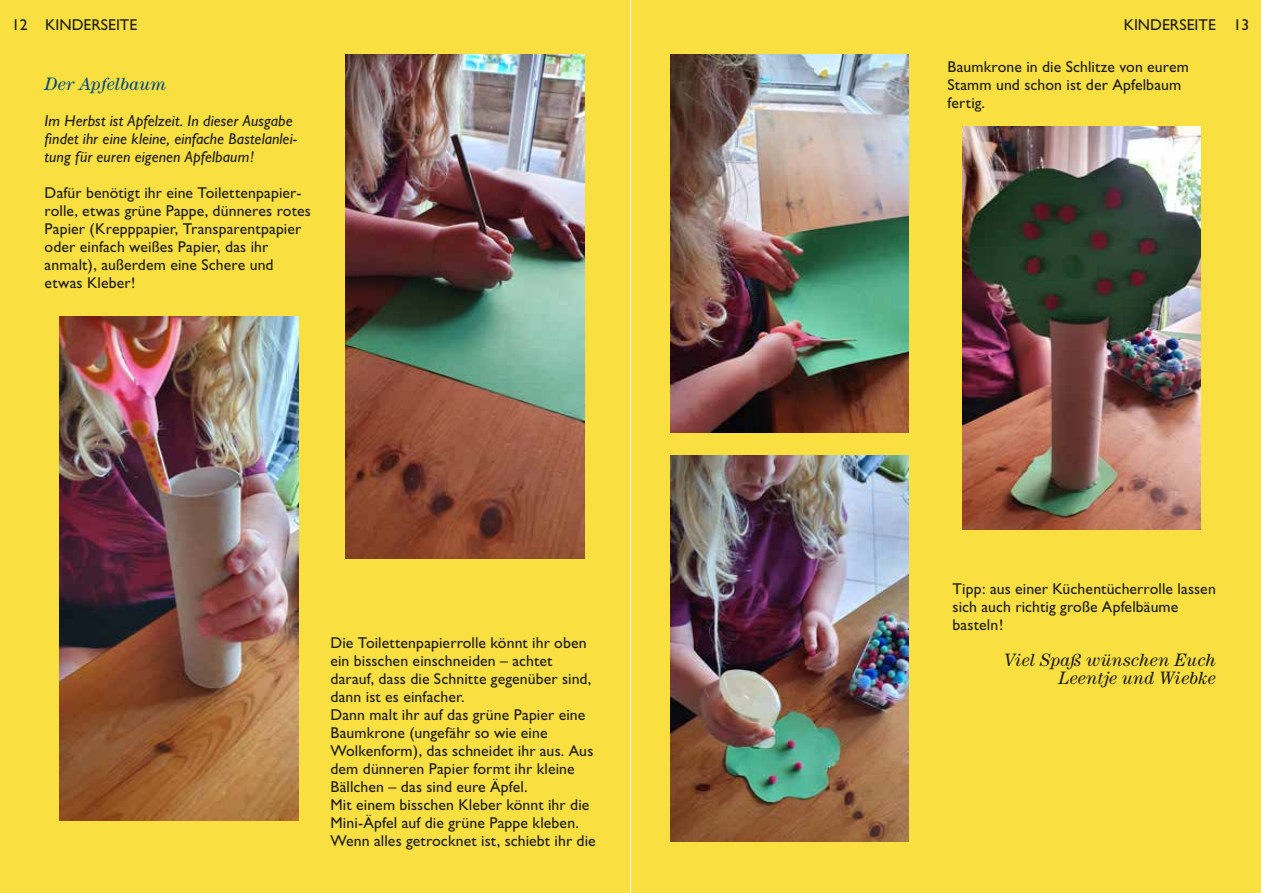
<style>
.page{position:relative;width:1263px;height:893px;background:#fff}
.page>*{position:absolute;margin:0;border:0;box-sizing:border-box;transform-origin:0 0}
.t1{font:italic 18px/18px "Century";letter-spacing:.01em;color:#1d1d1b;text-align:right}
.t2{font:italic 18px "Century";letter-spacing:.005em;color:#00497f}
.t3{font:15.75px/18px "Gill Sans";letter-spacing:.005em;color:#1d1d1b}
.t4{font:italic 15.75px/18px "Gill Sans";letter-spacing:.005em;color:#1d1d1b}
</style>
<div class="page">
<div style="left:0;top:0;width:629px;height:893px;background:#fadf41"></div>
<img style="left:345px;top:54px;width:239px;height:504px">
<img style="left:60px;top:317px;width:238px;height:504px">
<div style="left:631px;top:0;width:630px;height:893px;background:#fadf41"></div>
<img style="left:670px;top:54px;width:239px;height:378px">
<img style="left:670px;top:455px;width:239px;height:386px">
<img style="left:962px;top:126px;width:239px;height:404px">
<p class="t3" style="left:45px;top:15px;width:94px">KINDERSEITE</p>
<p class="t3" style="left:12px;top:16px;width:17px">12</p>
<p class="t3" style="left:1124px;top:16px;width:94px">KINDERSEITE</p>
<p class="t3" style="left:947px;top:58px;width:243px">Baumkrone in die Schlitze von eurem<br>Stamm und schon ist der Apfelbaum fertig.</p>
<p class="t2" style="left:45px;top:74px;width:123px">Der Apfelbaum</p>
<p class="t4" style="left:45px;top:112px;width:254px">Im Herbst ist Apfelzeit. In dieser Ausgabe findet ihr eine kleine, einfache Bastelanlei&shy;tung für euren eigenen Apfelbaum!</p>
<p class="t3" style="left:45px;top:184px;width:268px">Dafür benötigt ihr eine Toilettenpapier&shy;rolle, etwas grüne Pappe, dünneres rotes Papier (Krepppapier, Transparentpapier oder einfach weißes Papier, das ihr anmalt), außerdem eine Schere und etwas Kleber!</p>
<p class="t3" style="left:1233px;top:15px;width:17px">13</p>
<p class="t3" style="left:330px;top:634px;width:267px">Die Toilettenpapierrolle könnt ihr oben ein bisschen einschneiden – achtet darauf, dass die Schnitte gegenüber sind, dann ist es einfacher.<br>Dann malt ihr auf das grüne Papier eine Baumkrone (ungefähr so wie eine Wolkenform), das schneidet ihr aus. Aus dem dünneren Papier formt ihr kleine Bällchen – das sind eure Äpfel.<br>Mit einem bisschen Kleber könnt ihr die Mini-Äpfel auf die grüne Pappe kleben.<br>Wenn alles getrocknet ist, schiebt ihr die</p>
<p class="t3" style="left:952px;top:580px;width:265px">Tipp: aus einer Küchentücherrolle lassen sich auch richtig große Apfelbäume basteln!</p>
<p class="t1" style="left:1004px;top:651px;width:213px">Viel Spaß wünschen Euch<br>Leentje und Wiebke</p>
</div>
